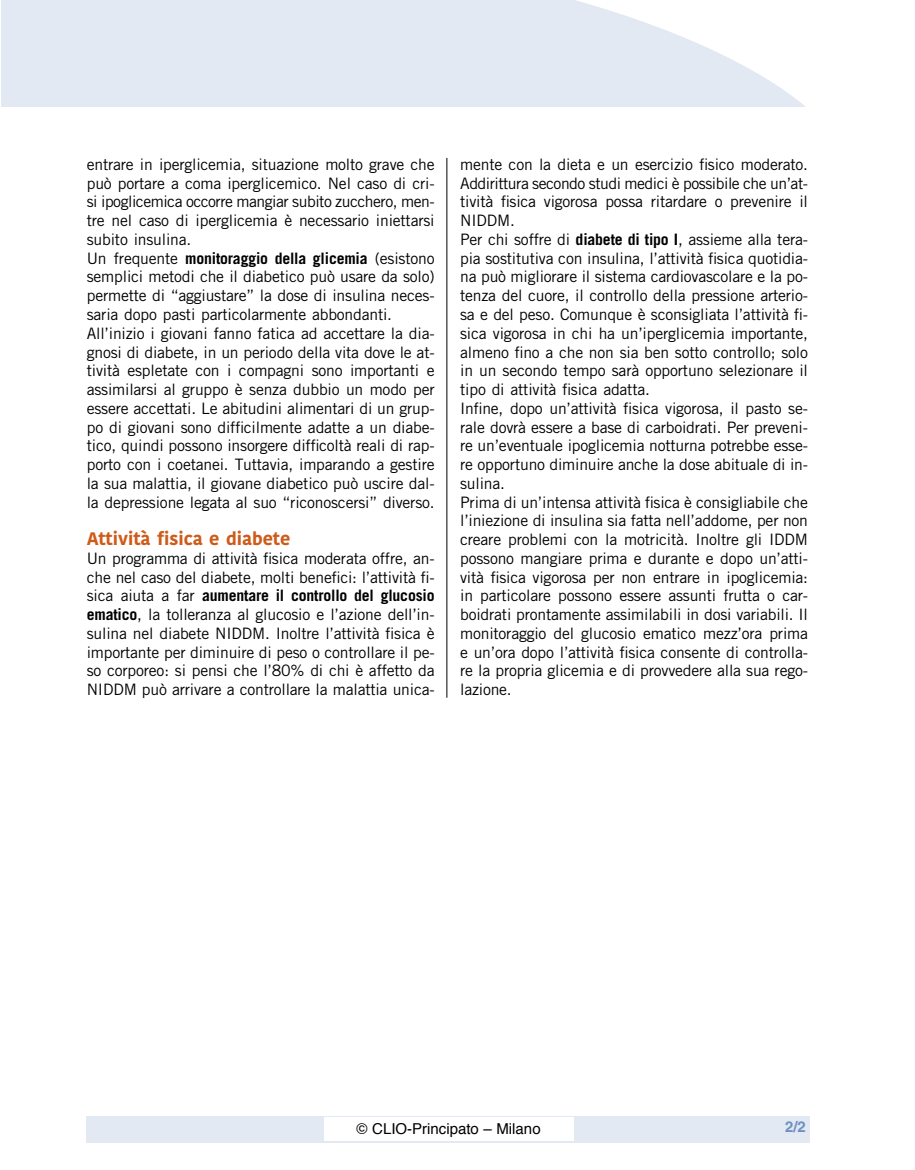
<style>
.page{position:relative;width:915px;height:1170px;background:#fff}
.page>*{position:absolute;margin:0;border:0;box-sizing:border-box;transform-origin:0 0}
.t1{font:700 18px "Kohinoor Devanagari";color:#ce5b19}
.t2{font:15.75px/18.8px "Trade Gothic LT Std";letter-spacing:-.01em;color:#000}
.t3{font:15px "Helvetica";color:#000}
.t4{font:700 15px "Helvetica LT Std";color:#6e90c1}
.s1{font-weight:700}
</style>
<div class="page">
<div style="left:87px;top:1115px;width:722px;height:27px;background:#e2e9f3"></div>
<div style="left:324px;top:1117px;width:249px;height:23px;background:#fff"></div>
<svg style="left:1px;top:0;width:805px;height:107px;fill:#e2e9f3"></svg>
<hr style="left:446px;top:158px;width:1px;height:539px;background:#000">
<p class="t2" style="left:87px;top:156px;width:349px">entrare in iperglicemia, situazione molto grave che può portare a coma iperglicemico. Nel caso di cri&shy;si ipoglicemica occorre mangiar subito zucchero, men&shy;tre nel caso di iperglicemia è necessario iniettarsi subito insulina.<br>Un frequente <span class="s1">monitoraggio della glicemia</span> (esistono semplici metodi che il diabetico può usare da solo) permette di “aggiustare” la dose di insulina neces&shy;saria dopo pasti particolarmente abbondanti.<br>All’inizio i giovani fanno fatica ad accettare la dia&shy;gnosi di diabete, in un periodo della vita dove le at&shy;tività espletate con i compagni sono importanti e assimilarsi al gruppo è senza dubbio un modo per essere accettati. Le abitudini alimentari di un grup&shy;po di giovani sono difficilmente adatte a un diabe&shy;tico, quindi possono insorgere difficoltà reali di rap&shy;porto con i coetanei. Tuttavia, imparando a gestire la sua malattia, il giovane diabetico può uscire dal&shy;la depressione legata al suo “riconoscersi” diverso.</p>
<p class="t1" style="left:87px;top:528px;width:205px">Attività fisica e diabete</p>
<p class="t2" style="left:87px;top:550px;width:349px;text-align:justify">Un programma di attività fisica moderata offre, an&shy;che nel caso del diabete, molti benefici: l’attività fi&shy;sica aiuta a far <span class="s1">aumentare il controllo del glucosio ematico</span>, la tolleranza al glucosio e l’azione dell’in&shy;sulina nel diabete NIDDM. Inoltre l’attività fisica è importante per diminuire di peso o controllare il pe&shy;so corporeo: si pensi che l’80% di chi è affetto da NIDDM può arrivare a controllare la malattia unica-</p>
<p class="t2" style="left:460px;top:156px;width:349px">mente con la dieta e un esercizio fisico moderato.<br>Addirittura secondo studi medici è possibile che un’at&shy;tività fisica vigorosa possa ritardare o prevenire il NIDDM.<br>Per chi soffre di <span class="s1">diabete di tipo I</span>, assieme alla tera&shy;pia sostitutiva con insulina, l’attività fisica quotidia&shy;na può migliorare il sistema cardiovascolare e la po&shy;tenza del cuore, il controllo della pressione arterio&shy;sa e del peso. Comunque è sconsigliata l’attività fi&shy;sica vigorosa in chi ha un’iperglicemia importante, almeno fino a che non sia ben sotto controllo; solo in un secondo tempo sarà opportuno selezionare il tipo di attività fisica adatta.<br>Infine, dopo un’attività fisica vigorosa, il pasto se&shy;rale dovrà essere a base di carboidrati. Per preveni&shy;re un’eventuale ipoglicemia notturna potrebbe esse&shy;re opportuno diminuire anche la dose abituale di in&shy;sulina.<br>Prima di un’intensa attività fisica è consigliabile che l’iniezione di insulina sia fatta nell’addome, per non creare problemi con la motricità. Inoltre gli IDDM possono mangiare prima e durante e dopo un’atti&shy;vità fisica vigorosa per non entrare in ipoglicemia: in particolare possono essere assunti frutta o car&shy;boidrati prontamente assimilabili in dosi variabili. Il monitoraggio del glucosio ematico mezz’ora prima e un’ora dopo l’attività fisica consente di controlla&shy;re la propria glicemia e di provvedere alla sua rego&shy;lazione.</p>
<p class="t3" style="left:356px;top:1121px;width:185px">© CLIO-Principato – Milano</p>
<p class="t4" style="left:784px;top:1121px;width:22px">2/2</p>
</div>
